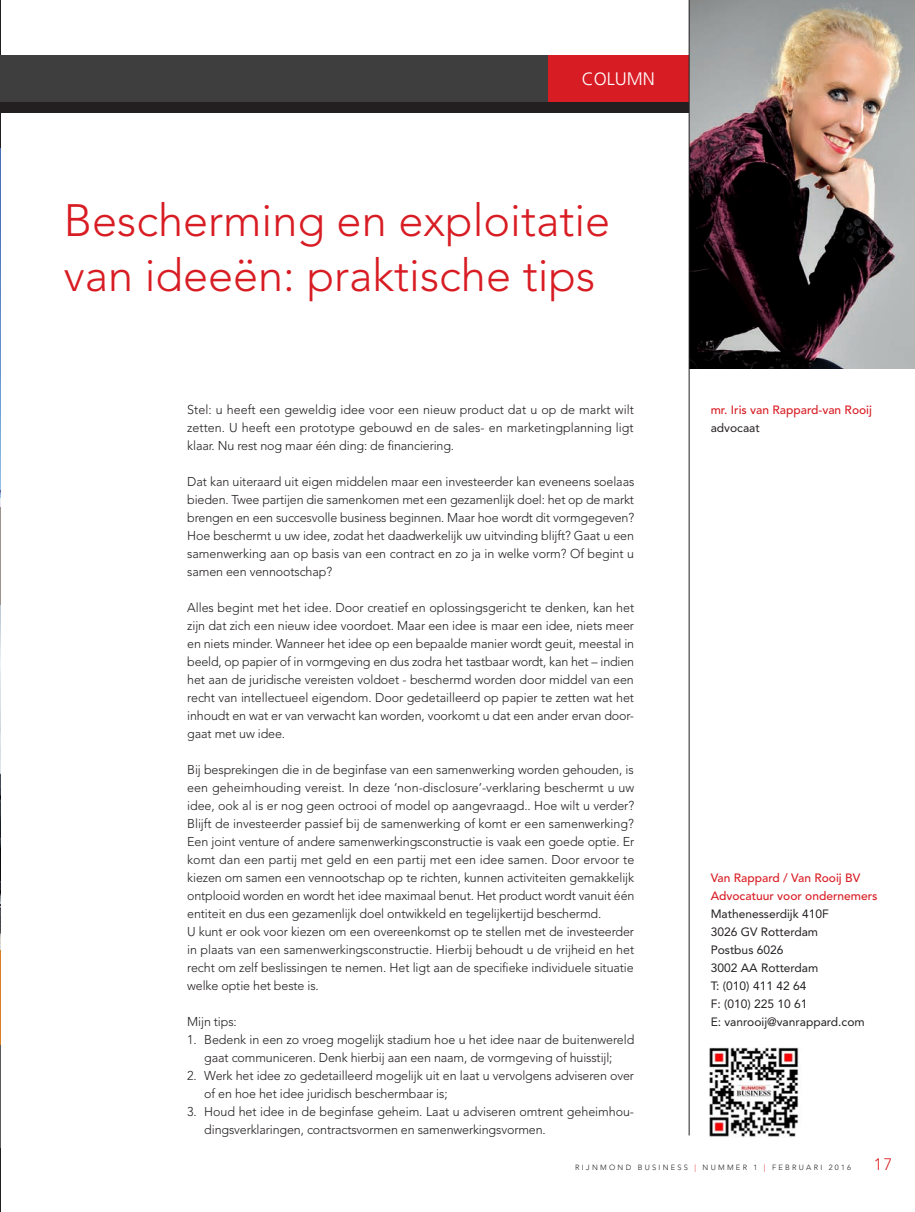
<style>
.page{position:relative;width:915px;height:1212px;background:#fff}
.page>*{position:absolute;margin:0;border:0;box-sizing:border-box;transform-origin:0 0}
.t1{font:300 45px/55.5px "Avenir LT Std";color:#d81c23}
.t2{font:300 18px "Frutiger LT Com";color:#fff}
.t3{font:300 16.5px "Avenir LT Std";color:#da2427}
.t4{font:300 12.75px/18px "Avenir LT Std";letter-spacing:-.01em;color:#231f20;text-align:justify}
.t5{font:12px/18px "Avenir LT Std";color:#231f20}
.t6{font:500 12px/18px "Avenir LT Std";color:#d81c23}
.t7{font:300 7.5px "Avenir LT Std";letter-spacing:.3em;color:#231f20}
.s1{color:#d81c23}
</style>
<div class="page">
<hr style="left:0;top:1045px;width:1px;height:116px;background:#5a5a5d">
<img style="left:0;top:148px;width:1px;height:802px">
<hr style="left:0;top:1148px;width:1px;height:64px;background:#231f20">
<hr style="left:0;top:950px;width:1px;height:95px;background:#d87f26">
<hr style="left:0;top:507px;width:1px;height:98px;background:#9c938d">
<hr style="left:0;top:0;width:1px;height:147px;background:#231f20">
<div style="left:0;top:55px;width:914px;height:47px;background:#3e3e3f"></div>
<div style="left:0;top:102px;width:914px;height:11px;background:#231f20"></div>
<div style="left:548px;top:55px;width:140px;height:47px;background:#d81c23"></div>
<img style="left:689px;top:0;width:225px;height:368px">
<hr style="left:688px;top:0;width:1px;height:1135px;background:#231f20">
<img style="left:709px;top:1047px;width:90px;height:91px">
<h2 class="t2" style="left:581px;top:69px;width:75px">COLUMN</h2>
<h1 class="t1" style="left:64px;top:192px;width:547px">Bescherming en exploitatie van ideeën: praktische tips</h1>
<p class="t4" style="left:187px;top:401px;width:448px">Stel: u heeft een geweldig idee voor een nieuw product dat u op de markt wilt zetten. U heeft een prototype gebouwd en de sales- en marketingplanning ligt klaar. Nu rest nog maar één ding: de financiering.</p>
<p class="t4" style="left:187px;top:473px;width:448px">Dat kan uiteraard uit eigen middelen maar een investeerder kan eveneens soelaas bieden. Twee partijen die samenkomen met een gezamenlijk doel: het op de markt brengen en een succesvolle business beginnen. Maar hoe wordt dit vormgegeven?<br>Hoe beschermt u uw idee, zodat het daadwerkelijk uw uitvinding blijft? Gaat u een samenwerking aan op basis van een contract en zo ja in welke vorm? Of begint u samen een vennootschap?</p>
<p class="t4" style="left:187px;top:599px;width:448px">Alles begint met het idee. Door creatief en oplossingsgericht te denken, kan het zijn dat zich een nieuw idee voordoet. Maar een idee is maar een idee, niets meer en niets minder. Wanneer het idee op een bepaalde manier wordt geuit, meestal in beeld, op papier of in vormgeving en dus zodra het tastbaar wordt, kan het – indien het aan de juridische vereisten voldoet - beschermd worden door middel van een recht van intellectueel eigendom. Door gedetailleerd op papier te zetten wat het inhoudt en wat er van verwacht kan worden, voorkomt u dat een ander ervan door&shy;gaat met uw idee.</p>
<p class="t4" style="left:187px;top:761px;width:448px;text-align:left">Bij besprekingen die in de beginfase van een samenwerking worden gehouden, is een geheimhouding vereist. In deze ‘non-disclosure’-verklaring beschermt u uw idee, ook al is er nog geen octrooi of model op aangevraagd.. Hoe wilt u verder?<br>Blijft de investeerder passief bij de samenwerking of komt er een samenwerking?<br>Een joint venture of andere samenwerkingsconstructie is vaak een goede optie. Er komt dan een partij met geld en een partij met een idee samen. Door ervoor te kiezen om samen een vennootschap op te richten, kunnen activiteiten gemakkelijk ontplooid worden en wordt het idee maximaal benut. Het product wordt vanuit één entiteit en dus een gezamenlijk doel ontwikkeld en tegelijkertijd beschermd.<br>U kunt er ook voor kiezen om een overeenkomst op te stellen met de investeerder in plaats van een samenwerkingsconstructie. Hierbij behoudt u de vrijheid en het recht om zelf beslissingen te nemen. Het ligt aan de specifieke individuele situatie welke optie het beste is.</p>
<p class="t4" style="left:187px;top:1013px;width:51px">Mijn tips:</p>
<p class="t4" style="left:187px;top:1031px;width:448px;text-align:center">1. Bedenk in een zo vroeg mogelijk stadium hoe u het idee naar de buitenwereld gaat communiceren. Denk hierbij aan een naam, de vormgeving of huisstijl;</p>
<p class="t4" style="left:204px;top:1067px;width:431px;text-indent:-17px">2. Werk het idee zo gedetailleerd mogelijk uit en laat u vervolgens adviseren over of en hoe het idee juridisch beschermbaar is;</p>
<p class="t4" style="left:204px;top:1103px;width:431px;text-indent:-17px">3. Houd het idee in de beginfase geheim. Laat u adviseren omtrent geheimhou&shy;dingsverklaringen, contractsvormen en samenwerkingsvormen.</p>
<p class="t6" style="left:710px;top:401px;width:163px">mr. Iris van Rappard-van Rooij</p>
<p class="t5" style="left:710px;top:419px;width:50px">advocaat</p>
<p class="t6" style="left:710px;top:869px;width:168px">Van Rappard / Van Rooij BV<br>Advocatuur voor ondernemers</p>
<p class="t5" style="left:710px;top:905px;width:155px">Mathenesserdijk 410F<br>3026 GV Rotterdam<br>Postbus 6026<br>3002 AA Rotterdam<br>T: (010) 411 42 64<br>F: (010) 225 10 61<br>E: vanrooij@vanrappard.com</p>
<p class="t7" style="left:575px;top:1163px;width:277px">RIJNMOND BUSINESS <span class="s1">|</span> NUMMER 1 <span class="s1">|</span> FEBRUARI 2016</p>
<p class="t3" style="left:873px;top:1155px;width:20px">17</p>
</div>
